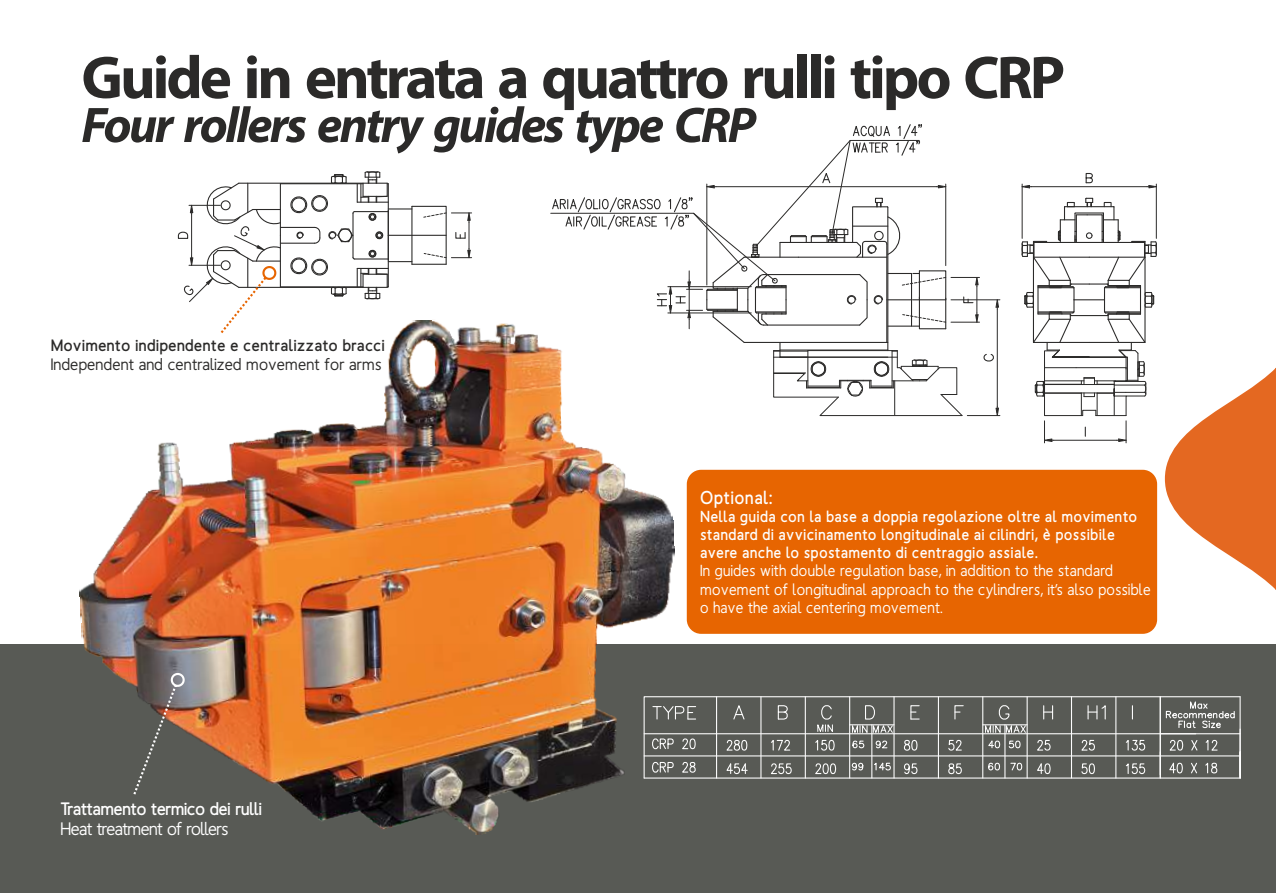
<style>
.page{position:relative;width:1276px;height:893px;background:#fff}
.page>*{position:absolute;margin:0;border:0;box-sizing:border-box;transform-origin:0 0}
.t1{font:700 85.2px "Myriad Arabic";letter-spacing:-.035em;color:#2b2a29}
.t2{font:italic 700 70.5px "Myriad Arabic";letter-spacing:-.035em;color:#2b2a29}
.t3{font:900 18.6px "Homizio";letter-spacing:.06em;color:#fefefe;scale:.96 1}
.t4{font:900 18px "Homizio";color:#fefefe}
.t5{font:500 18px "Homizio";color:#fefefe}
.t6{font:900 16.5px "Homizio";letter-spacing:.045em;color:#2b2a29}
.t7{font:500 16.5px "Homizio";letter-spacing:.045em;color:#2b2a29}
.t8{font:900 15.9px/17.9px "Homizio";letter-spacing:.06em;color:#fefefe;scale:.96 1}
.t9{font:500 15.9px/18.3px "Homizio";letter-spacing:.06em;color:#fefefe;scale:.96 1}
</style>
<div class="page">
<div style="left:0;top:644px;width:1276px;height:249px;background:#585a55"></div>
<img style="left:79px;top:320px;width:596px;height:515px">
<hr style="left:280px;top:227px;width:35px;height:1px;background:#2b2a29">
<hr style="left:280px;top:183px;width:83px;height:1px;background:#2b2a29">
<hr style="left:280px;top:243px;width:35px;height:1px;background:#2b2a29">
<hr style="left:280px;top:286px;width:83px;height:1px;background:#2b2a29">
<hr style="left:239px;top:287px;width:148px;height:1px;background:#2b2a29">
<svg style="left:290px;top:171px;width:181px;height:129px"></svg>
<hr style="left:1156px;top:184px;width:1px;height:54px;background:#2b2a29">
<hr style="left:1022px;top:184px;width:1px;height:54px;background:#2b2a29">
<hr style="left:1031px;top:186px;width:116px;height:1px;background:#2b2a29">
<svg style="left:1147px;top:185px;width:9px;height:3px"></svg>
<svg style="left:1021px;top:185px;width:10px;height:3px"></svg>
<svg style="left:1085px;top:173px;width:7px;height:11px"></svg>
<hr style="left:967px;top:415px;width:33px;height:1px;background:#2b2a29">
<hr style="left:951px;top:300px;width:49px;height:1px;background:#2b2a29">
<svg style="left:1021px;top:198px;width:136px;height:245px"></svg>
<svg style="left:550px;top:124px;width:449px;height:292px"></svg>
<svg style="left:177px;top:182px;width:105px;height:151px"></svg>
<svg style="left:133px;top:673px;width:52px;height:121px"></svg>
<svg style="left:643px;top:696px;width:598px;height:83px"></svg>
<svg style="left:732px;top:703px;width:13px;height:17px"></svg>
<svg style="left:777px;top:705px;width:11px;height:15px"></svg>
<svg style="left:910px;top:705px;width:10px;height:15px"></svg>
<svg style="left:954px;top:705px;width:10px;height:15px"></svg>
<hr style="left:644px;top:733px;width:551px;height:1px;background:#fefefe">
<hr style="left:716px;top:697px;width:1px;height:81px;background:#fefefe">
<svg style="left:653px;top:705px;width:44px;height:15px"></svg>
<hr style="left:760px;top:697px;width:1px;height:81px;background:#fefefe">
<hr style="left:805px;top:697px;width:1px;height:81px;background:#fefefe">
<hr style="left:849px;top:697px;width:1px;height:81px;background:#fefefe">
<hr style="left:893px;top:697px;width:1px;height:81px;background:#fefefe">
<hr style="left:938px;top:697px;width:1px;height:81px;background:#fefefe">
<hr style="left:982px;top:697px;width:1px;height:81px;background:#fefefe">
<hr style="left:644px;top:755px;width:596px;height:1px;background:#fefefe">
<hr style="left:1159px;top:697px;width:1px;height:81px;background:#fefefe">
<hr style="left:644px;top:777px;width:596px;height:2px;background:#fefefe">
<hr style="left:1026px;top:697px;width:1px;height:81px;background:#fefefe">
<hr style="left:1071px;top:697px;width:1px;height:81px;background:#fefefe">
<svg style="left:1043px;top:706px;width:10px;height:13px"></svg>
<svg style="left:1132px;top:706px;width:1px;height:13px"></svg>
<hr style="left:849px;top:724px;width:45px;height:1px;background:#fefefe">
<hr style="left:982px;top:724px;width:45px;height:1px;background:#fefefe">
<hr style="left:871px;top:725px;width:1px;height:53px;background:#fefefe">
<hr style="left:1004px;top:725px;width:1px;height:53px;background:#fefefe">
<svg style="left:852px;top:705px;width:41px;height:28px"></svg>
<svg style="left:985px;top:705px;width:41px;height:28px"></svg>
<svg style="left:725px;top:762px;width:23px;height:13px"></svg>
<svg style="left:725px;top:739px;width:23px;height:13px"></svg>
<svg style="left:769px;top:763px;width:23px;height:12px"></svg>
<svg style="left:770px;top:737px;width:21px;height:14px"></svg>
<svg style="left:813px;top:762px;width:23px;height:13px"></svg>
<svg style="left:903px;top:763px;width:15px;height:12px"></svg>
<svg style="left:902px;top:739px;width:16px;height:13px"></svg>
<svg style="left:948px;top:762px;width:14px;height:13px"></svg>
<svg style="left:947px;top:739px;width:15px;height:12px"></svg>
<svg style="left:1035px;top:762px;width:16px;height:13px"></svg>
<svg style="left:1035px;top:739px;width:16px;height:12px"></svg>
<svg style="left:1124px;top:761px;width:21px;height:14px"></svg>
<svg style="left:1124px;top:737px;width:21px;height:14px"></svg>
<svg style="left:851px;top:740px;width:14px;height:9px"></svg>
<svg style="left:875px;top:740px;width:13px;height:9px"></svg>
<svg style="left:986px;top:740px;width:14px;height:9px"></svg>
<svg style="left:1008px;top:740px;width:13px;height:9px"></svg>
<svg style="left:851px;top:762px;width:13px;height:9px"></svg>
<svg style="left:873px;top:761px;width:18px;height:10px"></svg>
<svg style="left:987px;top:762px;width:13px;height:9px"></svg>
<svg style="left:1010px;top:762px;width:12px;height:9px"></svg>
<svg style="left:814px;top:705px;width:21px;height:46px"></svg>
<svg style="left:1168px;top:739px;width:15px;height:12px"></svg>
<svg style="left:1190px;top:739px;width:8px;height:12px"></svg>
<svg style="left:1204px;top:737px;width:14px;height:14px"></svg>
<svg style="left:652px;top:761px;width:22px;height:12px"></svg>
<svg style="left:680px;top:761px;width:17px;height:13px"></svg>
<svg style="left:652px;top:738px;width:21px;height:12px"></svg>
<svg style="left:680px;top:738px;width:16px;height:12px"></svg>
<svg style="left:1165px;top:696px;width:70px;height:33px"></svg>
<hr style="left:1115px;top:697px;width:1px;height:81px;background:#fefefe">
<svg style="left:1087px;top:703px;width:19px;height:17px"></svg>
<svg style="left:1080px;top:762px;width:15px;height:13px"></svg>
<svg style="left:1079px;top:739px;width:16px;height:12px"></svg>
<div style="left:687px;top:470px;width:470px;height:164px;background:#e76501;border-radius:14px"></div>
<svg style="left:1165px;top:368px;width:111px;height:222px"></svg>
<h1 class="t1" style="left:81px;top:40px;width:985px">Guide in entrata a quattro rulli tipo CRP</h1>
<h2 class="t2" style="left:81px;top:94px;width:676px">Four rollers entry guides type CRP</h2>
<p class="t6" style="left:51px;top:339px;width:335px">Movimento indipendente e centralizzato bracci</p>
<p class="t7" style="left:51px;top:358px;width:332px">Independent and centralized movement for arms</p>
<p class="t4" style="left:61px;top:802px;width:202px">Trattamento termico dei rulli</p>
<p class="t5" style="left:61px;top:822px;width:169px">Heat treatment of rollers</p>
<p class="t3" style="left:700px;top:491px;width:77px">Optional:</p>
<p class="t8" style="left:700px;top:509px;width:456px">Nella guida con la base a doppia regolazione oltre al movimento standard di avvicinamento longitudinale ai cilindri, è possibile avere anche lo spostamento di centraggio assiale.</p>
<p class="t9" style="left:700px;top:563px;width:470px">In guides with double regulation base, in addition to the standard movement of longitudinal approach to the cylindrers, it’s also possible o have the axial centering movement.</p>
</div>
